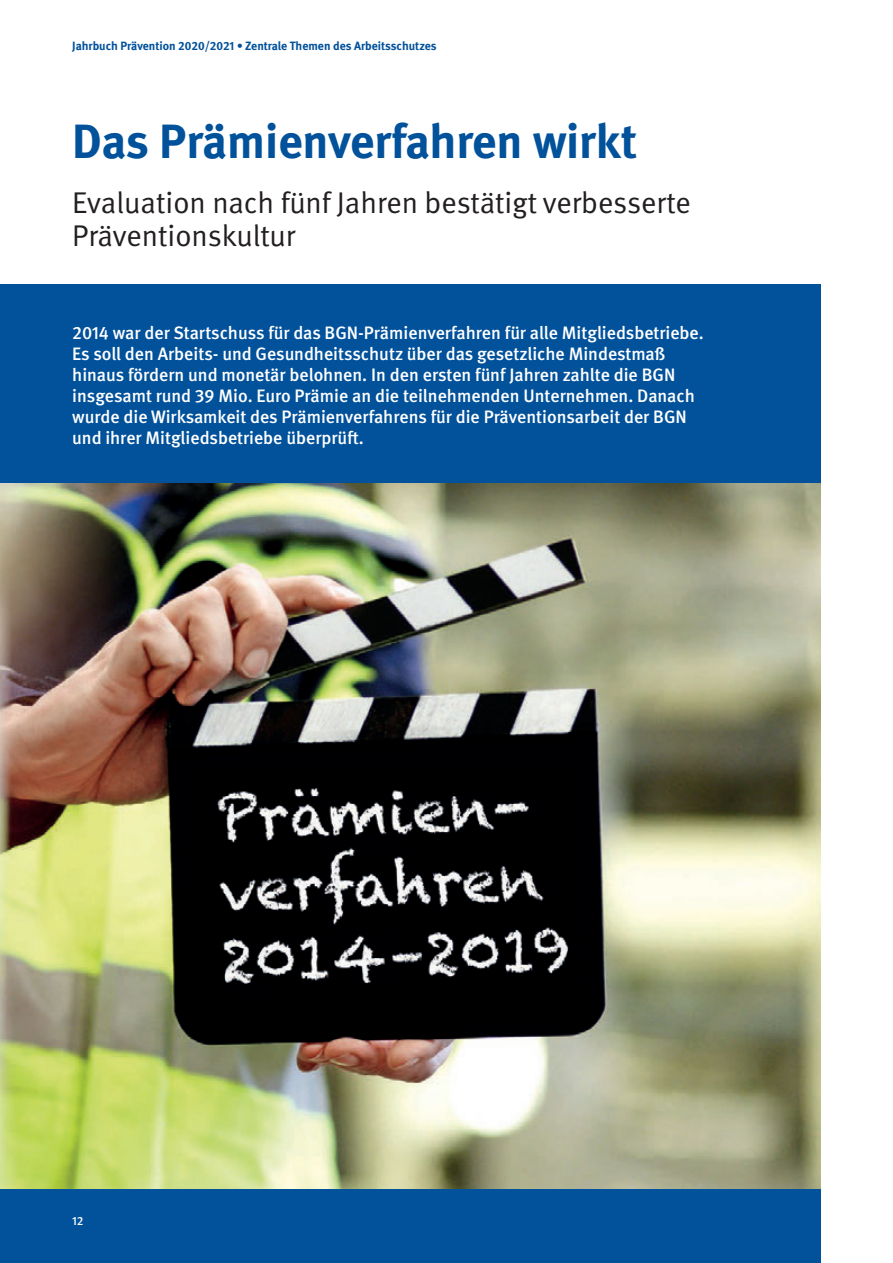
<style>
.page{position:relative;width:893px;height:1263px;background:#fff}
.page>*{position:absolute;margin:0;border:0;box-sizing:border-box;transform-origin:0 0}
.t1{font:700 48px "DGUV Meta";color:#01519b}
.t2{font:30px/33px "DGUV Meta";color:#231f20}
.t3{font:500 18px/21px "DGUV Meta";color:#fff}
.t4{font:700 12px "DGUV Meta";color:#01519b}
.t5{font:500 12px "DGUV Meta";color:#fff}
</style>
<div class="page">
<div style="left:0;top:285px;width:821px;height:978px;background:#01519b"></div>
<img style="left:0;top:484px;width:821px;height:704px">
<p class="t4" style="left:72px;top:39px;width:366px">Jahrbuch Prävention 2020/2021 • Zentrale Themen des Arbeitsschutzes</p>
<h1 class="t1" style="left:72px;top:113px;width:566px">Das Prämienverfahren wirkt</h1>
<h2 class="t2" style="left:72px;top:186px;width:620px">Evaluation nach fünf Jahren bestätigt verbesserte<br>Präventionskultur</h2>
<p class="t3" style="left:72px;top:323px;width:633px">2014 war der Startschuss für das BGN-Prämienverfahren für alle Mitgliedsbetriebe.<br>Es soll den Arbeits- und Gesundheitsschutz über das gesetzliche Mindestmaß hinaus fördern und monetär belohnen. In den ersten fünf Jahren zahlte die BGN insgesamt rund 39 Mio. Euro Prämie an die teilnehmenden Unternehmen. Danach wurde die Wirksamkeit des Prämienverfahrens für die Präventionsarbeit der BGN und ihrer Mitgliedsbetriebe überprüft.</p>
<p class="t5" style="left:72px;top:1213px;width:13px">12</p>
</div>
